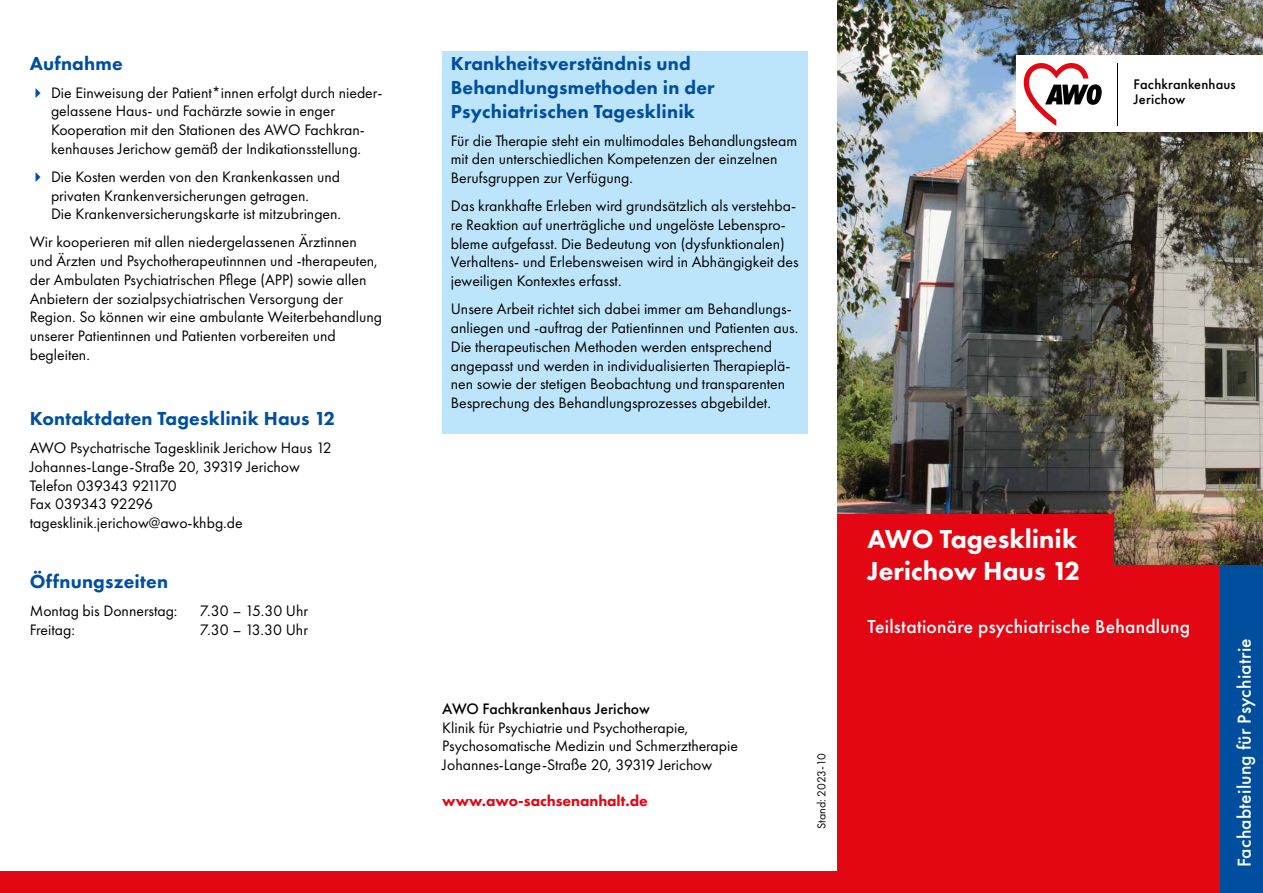
<style>
.page{position:relative;width:1263px;height:893px;background:#fff}
.page>*{position:absolute;margin:0;border:0;box-sizing:border-box;transform-origin:0 0}
.t1{font:800 27px/32.4px "Futura PT";color:#fff}
.t2{font:800 19.5px/24px "Futura PT";letter-spacing:.01em;color:#004f9f}
.t3{font:500 19.5px "Futura PT";letter-spacing:.01em;color:#fff}
.t4{font:15.75px/18.9px "Futura PT";color:#000}
.t5{font:500 15.75px "Futura PT";color:#000}
.t6{font:800 15.75px "Futura PT";color:#e30613}
.t7{font:500 14.4px/14.7px "Futura PT";letter-spacing:.01em;color:#000}
.t8{font:12px "Futura PT";color:#000}
</style>
<div class="page">
<img style="left:838px;top:0;width:425px;height:566px">
<div style="left:838px;top:566px;width:425px;height:327px;background:#e30613"></div>
<div style="left:0;top:872px;width:1263px;height:21px;background:#e30613"></div>
<div style="left:442px;top:51px;width:366px;height:383px;background:#bce4fa"></div>
<div style="left:838px;top:514px;width:276px;height:77px;background:#e30613"></div>
<div style="left:1220px;top:566px;width:43px;height:327px;background:#004f9f"></div>
<div style="left:1016px;top:55px;width:247px;height:77px;background:#fff"></div>
<hr style="left:1117px;top:63px;width:1px;height:63px;background:#000">
<svg style="left:1024px;top:63px;width:78px;height:63px"></svg>
<p class="t2" style="left:30px;top:51px;width:94px">Aufnahme</p>
<p class="t4" style="left:51px;top:83px;width:333px">Die Einweisung der Patient*innen erfolgt durch nieder&shy;gelassene Haus- und Fachärzte sowie in enger Kooperation mit den Stationen des AWO Fachkran&shy;kenhauses Jerichow gemäß der Indikationsstellung.</p>
<p class="t4" style="left:51px;top:167px;width:292px">Die Kosten werden von den Krankenkassen und privaten Krankenversicherungen getragen.<br>Die Krankenversicherungskarte ist mitzubringen.</p>
<p class="t4" style="left:30px;top:232px;width:354px">Wir kooperieren mit allen niedergelassenen Ärztinnen und Ärzten und Psychotherapeutinnnen und -therapeuten, der Ambulaten Psychiatrischen Pflege (APP) sowie allen Anbietern der sozialpsychiatrischen Versorgung der Region. So können wir eine ambulante Weiterbehandlung unserer Patientinnen und Patienten vorbereiten und begleiten.</p>
<p class="t2" style="left:30px;top:406px;width:307px">Kontaktdaten Tagesklinik Haus 12</p>
<p class="t4" style="left:30px;top:438px;width:303px">AWO Psychatrische Tagesklinik Jerichow Haus 12<br>Johannes-Lange-Straße 20, 39319 Jerichow Telefon 039343 921170<br>Fax 039343 92296 tagesklinik.jerichow@awo-khbg.de</p>
<p class="t2" style="left:30px;top:569px;width:140px">Öffnungszeiten</p>
<p class="t4" style="left:30px;top:601px;width:149px">Montag bis Donnerstag:</p>
<p class="t4" style="left:200px;top:601px;width:110px">7.30 – 15.30 Uhr</p>
<p class="t4" style="left:30px;top:620px;width:47px">Freitag:</p>
<p class="t4" style="left:200px;top:620px;width:110px">7.30 – 13.30 Uhr</p>
<p class="t2" style="left:451px;top:51px;width:265px">Krankheitsverständnis und<br>Behandlungsmethoden in der<br>Psychiatrischen Tagesklinik</p>
<p class="t4" style="left:451px;top:131px;width:348px">Für die Therapie steht ein multimodales Behandlungsteam mit den unterschiedlichen Kompetenzen der einzelnen<br>Berufsgruppen zur Verfügung.</p>
<p class="t4" style="left:451px;top:196px;width:349px">Das krankhafte Erleben wird grundsätzlich als verstehba&shy;re Reaktion auf unerträgliche und ungelöste Lebenspro&shy;bleme aufgefasst. Die Bedeutung von (dysfunktionalen)<br>Verhaltens- und Erlebensweisen wird in Abhängigkeit des jeweiligen Kontextes erfasst.</p>
<p class="t4" style="left:451px;top:299px;width:349px">Unsere Arbeit richtet sich dabei immer am Behandlungs&shy;anliegen und -auftrag der Patientinnen und Patienten aus.<br>Die therapeutischen Methoden werden entsprechend angepasst und werden in individualisierten Therapieplä&shy;nen sowie der stetigen Beobachtung und transparenten Besprechung des Behandlungsprozesses abgebildet.</p>
<p class="t7" style="left:1133px;top:77px;width:104px">Fachkrankenhaus<br>Jerichow</p>
<p class="t5" style="left:442px;top:699px;width:209px">AWO Fachkrankenhaus Jerichow</p>
<p class="t4" style="left:442px;top:718px;width:297px">Klinik für Psychiatrie und Psychotherapie,<br>Psychosomatische Medizin und Schmerztherapie<br>Johannes-Lange-Straße 20, 39319 Jerichow</p>
<p class="t6" style="left:442px;top:791px;width:207px">www.awo-sachsenanhalt.de</p>
<h1 class="t1" style="left:867px;top:522px;width:214px">AWO Tagesklinik<br>Jerichow Haus 12</h1>
<p class="t3" style="left:867px;top:615px;width:324px">Teilstationäre psychiatrische Behandlung</p>
<p class="t8" style="left:814px;top:829px;width:77px;rotate:-90deg">Stand: 2023-10</p>
<p class="t3" style="left:1232px;top:867px;width:231px;rotate:-90deg">Fachabteilung für Psychiatrie</p>
</div>
